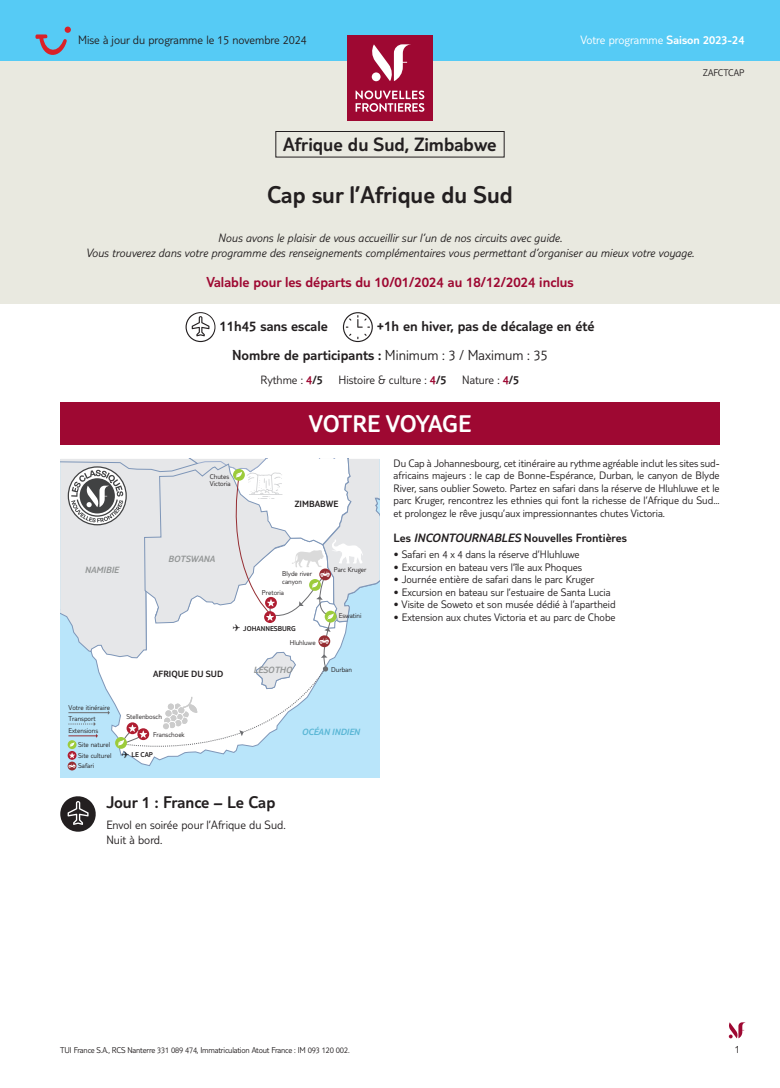
<style>
.page{position:relative;width:780px;height:1088px;background:#fff}
.page>*{position:absolute;margin:0;border:0;box-sizing:border-box;transform-origin:0 0}
.t1{font:300 25px "TUI Type";color:#231f20}
.t2{font:300 25px "TUI Type";letter-spacing:-.015em;color:#fff}
.t3{font:300 20px "TUI Type";color:#231f20}
.t4{font:300 17.5px "TUI Type";color:#231f20}
.t5{font:300 15px/28.6px "TUI Type";color:#231f20}
.t6{font:300 15px "TUI Type";color:#9e0832}
.t7{font:italic 300 12.5px/15px "TUI Type";color:#231f20;text-align:center}
.t8{font:300 12.5px/15px "TUI Type";color:#231f20}
.t9{font:300 12.5px "TUI Type";color:#231f20}
.t10{font:300 12.5px "TUI Type";color:#fff}
.t11{font:300 11.25px/12.5px "TUI Type";color:#231f20;text-align:justify}
.t12{font:300 10px "TUI Type";color:#231f20}
.t13{font:italic 300 9.38px "TUI Type";color:#929595}
.t14{font:300 9.38px "TUI Type";color:#231f20}
.t15{font:italic 300 9.38px "TUI Type";color:#59b6d5}
.t16{font:300 8.75px "TUI Type";letter-spacing:-.02em;color:#231f20}
.t17{font:300 7.25px/7.2px "TUI Type";color:#231f20}
.t18{font:300 7.25px "TUI Type";color:#231f20}
.s1{font-style:inherit}
.s2{color:#9e0832}
.s3{font-style:italic}
</style>
<div class="page">
<svg style="left:728px;top:1022px;width:18px;height:16px"></svg>
<div style="left:0;top:0;width:780px;height:303px;background:#e9e9e0"></div>
<div style="left:0;top:0;width:780px;height:60px;background:#56cbf5"></div>
<div style="left:347px;top:35px;width:85px;height:85px;background:#9e0832"></div>
<svg style="left:355px;top:90px;width:69px;height:22px"></svg>
<svg style="left:371px;top:44px;width:40px;height:37px"></svg>
<svg style="left:185px;top:312px;width:31px;height:30px"></svg>
<svg style="left:343px;top:312px;width:30px;height:30px"></svg>
<div style="left:275px;top:131px;width:229px;height:26px;border:1px solid #231f20"></div>
<div style="left:60px;top:402px;width:659px;height:43px;background:#9e0832"></div>
<div style="left:60px;top:459px;width:319px;height:319px;background:#b9e5fa"></div>
<div style="left:68px;top:761px;width:8px;height:9px;background:#962e33;border-radius:50%"></div>
<svg style="left:60px;top:459px;width:319px;height:309px"></svg>
<svg style="left:60px;top:796px;width:36px;height:36px"></svg>
<svg style="left:35px;top:27px;width:36px;height:28px"></svg>
<p class="t8" style="left:78px;top:32px;width:230px">Mise à jour du programme le 15 novembre 2024</p>
<h2 class="t3" style="left:283px;top:133px;width:215px">Afrique du Sud, Zimbabwe</h2>
<h1 class="t1" style="left:267px;top:180px;width:247px">Cap sur l’Afrique du Sud</h1>
<p class="t10" style="left:580px;top:33px;width:165px">Votre programme <span class="s1">Saison 2023-24</span></p>
<p class="t12" style="left:703px;top:67px;width:43px">ZAFCTCAP</p>
<p class="t7" style="left:86px;top:230px;width:610px">Nous avons le plaisir de vous accueillir sur l’un de nos circuits avec guide.<br>Vous trouverez dans votre programme des renseignements complémentaires vous permettant d’organiser au mieux votre voyage.</p>
<h3 class="t6" style="left:206px;top:273px;width:368px">Valable pour les départs du 10/01/2024 au 18/12/2024 inclus</h3>
<h3 class="t5" style="left:219px;top:312px;width:110px">11h45 sans escale</h3>
<h3 class="t5" style="left:232px;top:312px;width:364px;text-indent:145px">+1h en hiver, pas de décalage en été<br>Nombre de participants : <span class="s1">Minimum : 3 / Maximum : 35</span></h3>
<p class="t8" style="left:260px;top:372px;width:64px">Rythme : <span class="s2">4</span><span class="s1">/5</span></p>
<p class="t8" style="left:338px;top:372px;width:110px">Histoire &amp; culture : <span class="s2">4</span><span class="s1">/5</span></p>
<p class="t8" style="left:462px;top:372px;width:59px">Nature : <span class="s2">4</span><span class="s1">/5</span></p>
<p class="t13" style="left:85px;top:564px;width:35px">NAMIBIE</p>
<h1 class="t2" style="left:309px;top:409px;width:164px">VOTRE VOYAGE</h1>
<p class="t17" style="left:210px;top:473px;width:22px">Chutes<br>Victoria</p>
<p class="t13" style="left:168px;top:553px;width:48px">BOTSWANA</p>
<p class="t14" style="left:295px;top:499px;width:45px">ZIMBABWE</p>
<p class="t17" style="left:282px;top:570px;width:31px">Blyde river canyon</p>
<p class="t17" style="left:262px;top:589px;width:24px">Pretoria</p>
<p class="t17" style="left:334px;top:566px;width:34px">Parc Kruger</p>
<p class="t17" style="left:339px;top:612px;width:24px">Eswatini</p>
<p class="t18" style="left:233px;top:624px;width:65px">✈ JOHANNESBURG</p>
<p class="t14" style="left:153px;top:668px;width:72px">AFRIQUE DU SUD</p>
<p class="t17" style="left:290px;top:638px;width:27px">Hluhluwe</p>
<p class="t13" style="left:253px;top:664px;width:40px">LESOTHO</p>
<p class="t17" style="left:331px;top:666px;width:22px">Durban</p>
<p class="t11" style="left:393px;top:456px;width:328px">Du Cap à Johannesbourg, cet itinéraire au rythme agréable inclut les sites sud&shy;africains majeurs : le cap de Bonne-Espérance, Durban, le canyon de Blyde River, sans oublier Soweto. Partez en safari dans la réserve de Hluhluwe et le parc Kruger, rencontrez les ethnies qui font la richesse de l’Afrique du Sud... et prolongez le rêve jusqu’aux impressionnantes chutes Victoria.</p>
<p class="t9" style="left:393px;top:531px;width:235px">Les <span class="s3">INCONTOURNABLES</span> Nouvelles Frontières</p>
<p class="t11" style="left:393px;top:548px;width:188px">• Safari en 4 x 4 dans la réserve d’Hluhluwe</p>
<p class="t11" style="left:393px;top:560px;width:190px">• Excursion en bateau vers l’île aux Phoques</p>
<p class="t11" style="left:393px;top:573px;width:202px">• Journée entière de safari dans le parc Kruger</p>
<p class="t11" style="left:393px;top:585px;width:218px">• Excursion en bateau sur l’estuaire de Santa Lucia</p>
<p class="t11" style="left:393px;top:598px;width:224px">• Visite de Soweto et son musée dédié à l’apartheid</p>
<p class="t11" style="left:393px;top:610px;width:224px">• Extension aux chutes Victoria et au parc de Chobe</p>
<p class="t17" style="left:68px;top:701px;width:43px;line-height:11.6px">Votre itinéraire<br>Transport<br>Extensions</p>
<p class="t17" style="left:78px;top:739px;width:35px;line-height:10.8px">Site naturel<br>Site culturel<br>Safari</p>
<h3 class="t4" style="left:106px;top:792px;width:170px">Jour 1 : France – Le Cap</h3>
<p class="t8" style="left:106px;top:817px;width:181px">Envol en soirée pour l’Afrique du Sud.<br>Nuit à bord.</p>
<p class="t17" style="left:126px;top:713px;width:37px">Stellenbosch</p>
<p class="t17" style="left:153px;top:730px;width:33px">Franschoek</p>
<p class="t18" style="left:122px;top:751px;width:33px">✈ LE CAP</p>
<p class="t15" style="left:302px;top:726px;width:60px">OCÉAN INDIEN</p>
<p class="t16" style="left:60px;top:1045px;width:291px">TUI France S.A., RCS Nanterre 331 089 474, Immatriculation Atout France : IM 093 120 002.</p>
<p class="t11" style="left:734px;top:1042px;width:7px">1</p>
</div>
